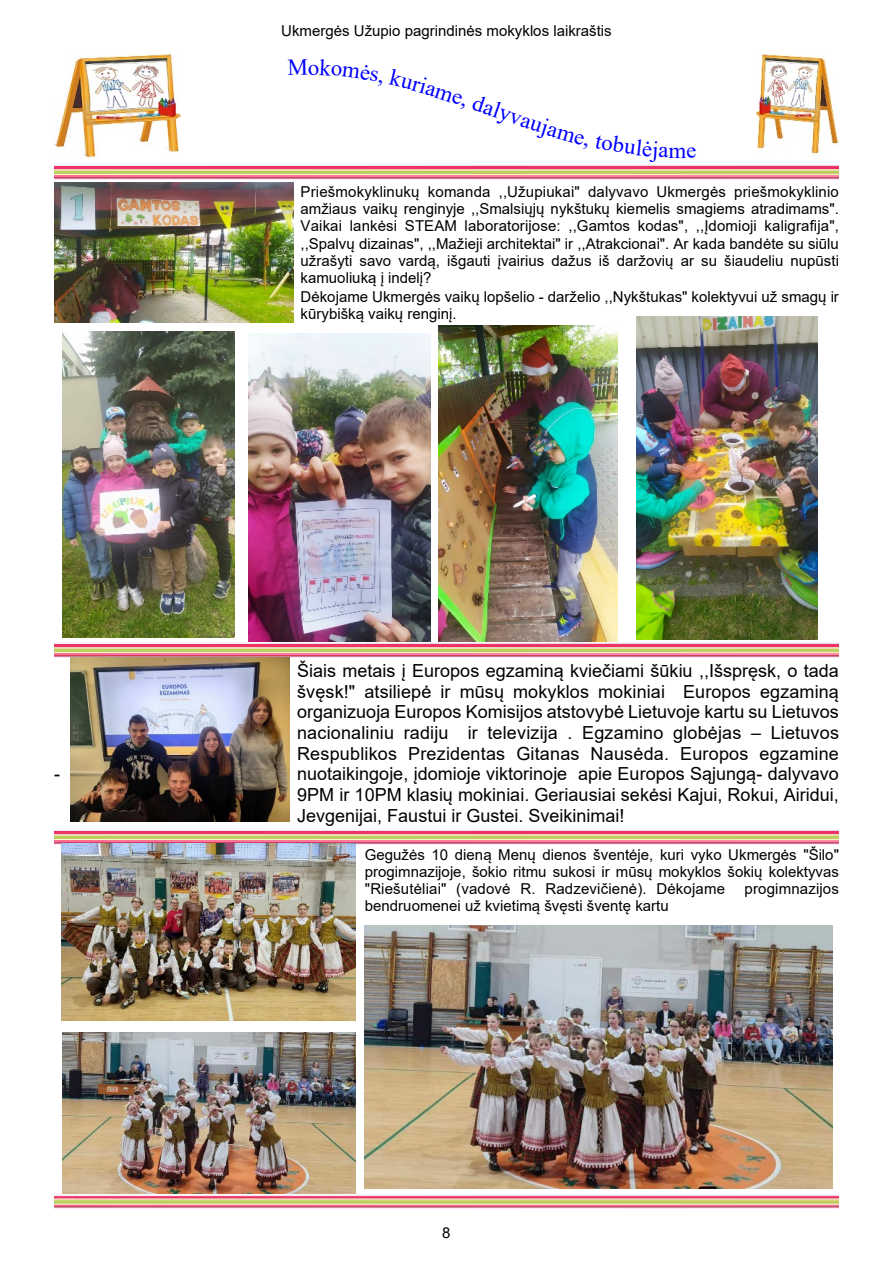
<style>
.page{position:relative;width:893px;height:1263px;background:#fff}
.page>*{position:absolute;margin:0;border:0;box-sizing:border-box;transform-origin:0 0}
.t1{font:22.95px "Times New Roman";color:#00f}
.t2{font:18px/20.7px "Arial";letter-spacing:.005em;color:#000;text-align:justify}
.t3{font:15px/17.2px "Arial";color:#000;text-align:justify}
</style>
<div class="page">
<img style="left:757px;top:54px;width:82px;height:103px">
<img style="left:54px;top:54px;width:127px;height:104px">
<img style="left:54px;top:165px;width:785px;height:14px">
<img style="left:54px;top:1195px;width:785px;height:14px">
<img style="left:54px;top:182px;width:239px;height:140px">
<img style="left:62px;top:332px;width:172px;height:306px">
<img style="left:249px;top:333px;width:182px;height:309px">
<img style="left:439px;top:326px;width:178px;height:316px">
<img style="left:636px;top:317px;width:182px;height:323px">
<img style="left:54px;top:643px;width:785px;height:14px">
<img style="left:70px;top:657px;width:220px;height:165px">
<img style="left:54px;top:830px;width:785px;height:14px">
<img style="left:62px;top:843px;width:293px;height:177px">
<img style="left:62px;top:1033px;width:293px;height:161px">
<img style="left:364px;top:925px;width:468px;height:263px">
<p class="t3" style="left:281px;top:24px;width:332px">Ukmergės Užupio pagrindinės mokyklos laikraštis</p>
<h1 class="t1" style="left:456px;top:87px;width:84px;rotate:19deg">e, dalyva</h1>
<h1 class="t1" style="left:668px;top:142px;width:19px">m</h1>
<p class="t3" style="left:301px;top:184px;width:540px">Priešmokyklinukų komanda ,,Užupiukai" dalyvavo Ukmergės priešmokyklinio amžiaus vaikų renginyje ,,Smalsiųjų nykštukų kiemelis smagiems atradimams".<br>Vaikai lankėsi STEAM laboratorijose: ,,Gamtos kodas", ,,Įdomioji kaligrafija", ,,Spalvų dizainas", ,,Mažieji architektai" ir ,,Atrakcionai". Ar kada bandėte su siūlu užrašyti savo vardą, išgauti įvairius dažus iš daržovių ar su šiaudeliu nupūsti kamuoliuką į indelį?</p>
<p class="t3" style="left:301px;top:289px;width:540px">Dėkojame Ukmergės vaikų lopšelio - darželio ,,Nykštukas" kolektyvui už smagų ir kūrybišką vaikų renginį.</p>
<p class="t2" style="left:297px;top:662px;width:543px">Šiais metais į Europos egzaminą kviečiami šūkiu ,,Išspręsk, o tada švęsk!" atsiliepė ir mūsų mokyklos mokiniai Europos egzaminą organizuoja Europos Komisijos atstovybė Lietuvoje kartu su Lietuvos nacionaliniu radiju ir televizija . Egzamino globėjas – Lietuvos Respublikos Prezidentas Gitanas Nausėda. Europos egzamine</p>
<p class="t2" style="left:54px;top:765px;width:7px">-</p>
<p class="t2" style="left:297px;top:765px;width:543px">nuotaikingoje, įdomioje viktorinoje apie Europos Sąjungą- dalyvavo 9PM ir 10PM klasių mokiniai. Geriausiai sekėsi Kajui, Rokui, Airidui, Jevgenijai, Faustui ir Gustei. Sveikinimai!</p>
<p class="t3" style="left:365px;top:847px;width:476px">Gegužės 10 dieną Menų dienos šventėje, kuri vyko Ukmergės "Šilo" progimnazijoje, šokio ritmu sukosi ir mūsų mokyklos šokių kolektyvas "Riešutėliai" (vadovė R. Radzevičienė). Dėkojame</p>
<p class="t3" style="left:745px;top:881px;width:96px">progimnazijos</p>
<p class="t3" style="left:365px;top:899px;width:305px">bendruomenei už kvietimą švęsti šventę kartu</p>
<p class="t3" style="left:442px;top:1225px;width:10px">8</p>
</div>
